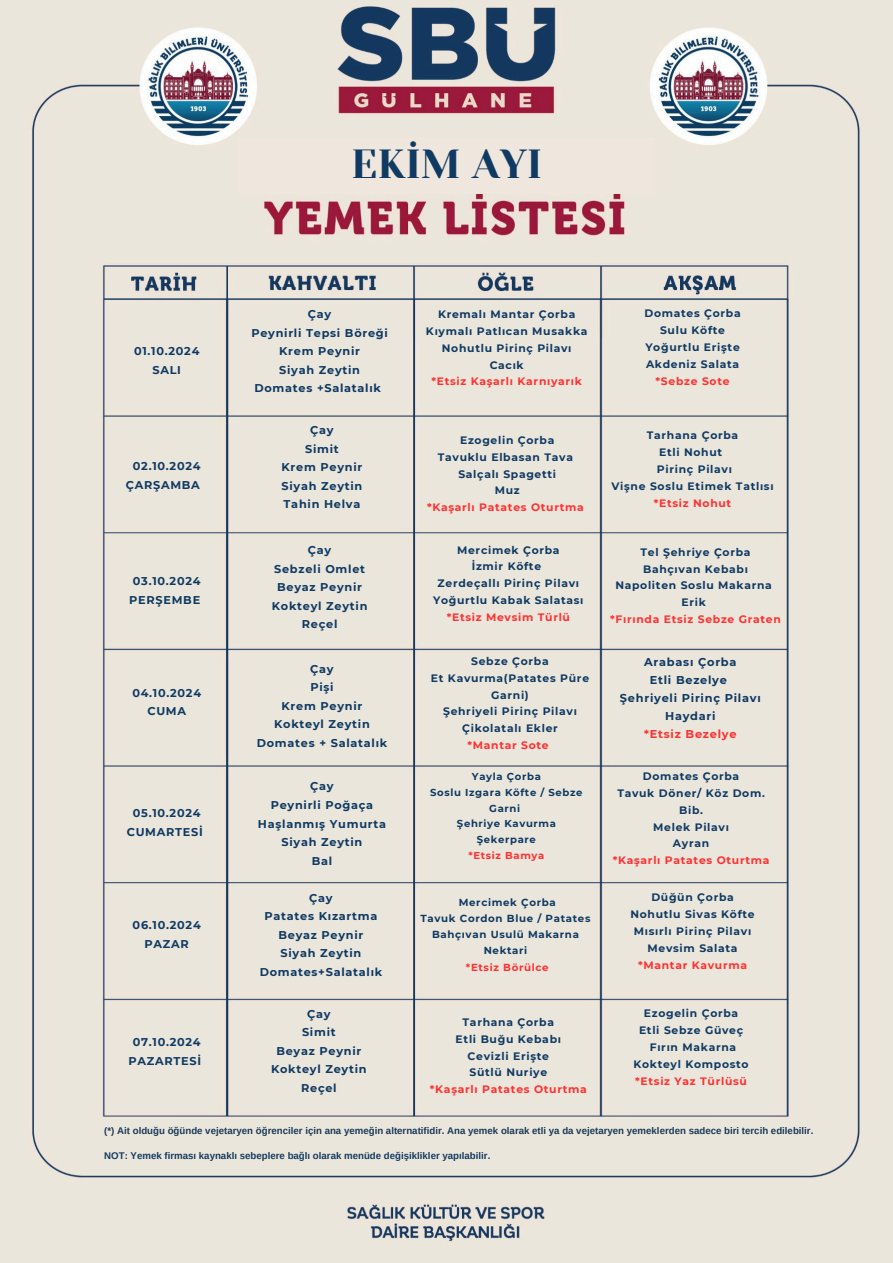
<style>
.page{position:relative;width:893px;height:1263px;background:#fff}
.page>*{position:absolute;margin:0;border:0;box-sizing:border-box;transform-origin:0 0}
.t1{font:40.5px "Yeseva One";color:#103a62}
.t2{font:700 11.32px/18px "Montserrat";letter-spacing:.065em;color:#103a62;text-align:center}
.t3{font:700 11.25px/18.6px "Montserrat";letter-spacing:.065em;color:#103a62;text-align:center}
.t4{font:700 10.8px/16.9px "Montserrat";letter-spacing:.065em;color:#103a62;text-align:center}
.t5{font:700 10.2px/16.4px "Montserrat";letter-spacing:.065em;color:#103a62;text-align:center}
.t6{font:700 10.05px/15.8px "Montserrat";letter-spacing:.065em;color:#103a62;text-align:center}
.t7{font:700 10.05px "Montserrat";letter-spacing:.065em;color:#ff3131}
.t8{font:700 9.68px "Arimo";color:#1a3a57}
.t9{font:700 9.68px "Arimo";color:#153b60}
.s1{color:#ff3131}
</style>
<div class="page">
<img style="left:0;top:0;width:893px;height:1263px">
<div style="left:238px;top:137px;width:417px;height:57px;background:#efe7dd"></div>
<h3 class="t1" style="left:351px;top:141px;width:192px">EKİM AYI</h3>
<h1 class="t3" style="left:134px;top:342px;width:67px">01.10.2024<br>SALI</h1>
<h3 class="t3" style="left:126px;top:457px;width:76px;text-align:right">02.10.2024<br>ÇARŞAMBA</h3>
<h2 class="t3" style="left:129px;top:572px;width:73px">03.10.2024<br>PERŞEMBE</h2>
<h3 class="t3" style="left:132px;top:683px;width:70px">04.10.2024<br>CUMA</h3>
<h3 class="t3" style="left:127px;top:804px;width:78px">05.10.2024<br>CUMARTESİ</h3>
<h3 class="t3" style="left:133px;top:916px;width:70px">06.10.2024<br>PAZAR</h3>
<h2 class="t3" style="left:128px;top:1033px;width:74px">07.10.2024<br>PAZARTESİ</h2>
<h3 class="t3" style="left:251px;top:305px;width:137px">Çay<br>Peynirli Tepsi Böreği<br>Krem Peynir<br>Siyah Zeytin<br>Domates +Salatalık</h3>
<h2 class="t3" style="left:281px;top:421px;width:82px">Çay<br>Simit<br>Krem Peynir<br>Siyah Zeytin<br>Tahin Helva</h2>
<h3 class="t3" style="left:272px;top:541px;width:97px">Çay<br>Sebzeli Omlet<br>Beyaz Peynir<br>Kokteyl Zeytin<br>Reçel</h3>
<p class="t3" style="left:257px;top:659px;width:132px">Çay<br>Pişi<br>Krem Peynir<br>Kokteyl Zeytin<br>Domates + Salatalık</p>
<p class="t3" style="left:258px;top:777px;width:130px">Çay<br>Peynirli Poğaça<br>Haşlanmış Yumurta<br>Siyah Zeytin<br>Bal</p>
<h3 class="t3" style="left:260px;top:888px;width:124px">Çay<br>Patates Kızartma<br>Beyaz Peynir<br>Siyah Zeytin<br>Domates+Salatalık</h3>
<p class="t3" style="left:271px;top:1004px;width:97px">Çay<br>Simit<br>Beyaz Peynir<br>Kokteyl Zeytin<br>Reçel</p>
<p class="t4" style="left:426px;top:306px;width:163px">Kremalı Mantar Çorba<br>Kıymalı Patlıcan Musakka<br>Nohutlu Pirinç Pilavı<br>Cacık<br><span class="s1">*Etsiz Kaşarlı Karnıyarık</span></p>
<h3 class="t4" style="left:644px;top:305px;width:98px">Domates Çorba<br>Sulu Köfte<br>Yoğurtlu Erişte<br>Akdeniz Salata <span class="s1">*Sebze Sote</span></h3>
<h2 class="t4" style="left:427px;top:431px;width:158px">Ezogelin Çorba<br>Tavuklu Elbasan Tava<br>Salçalı Spagetti<br>Muz<br><span class="s1">*Kaşarlı Patates Oturtma</span></h2>
<h3 class="t4" style="left:611px;top:427px;width:164px">Tarhana Çorba<br>Etli Nohut<br>Pirinç Pilavı<br>Vişne Soslu Etimek Tatlısı <span class="s1">*Etsiz Nohut</span></h3>
<h3 class="t4" style="left:433px;top:541px;width:152px">Mercimek Çorba<br>İzmir Köfte<br>Zerdeçallı Pirinç Pilavı<br>Yoğurtlu Kabak Salatası <span class="s1">*Etsiz Mevsim Türlü</span></h3>
<h3 class="t4" style="left:431px;top:652px;width:160px">Sebze Çorba<br>Et Kavurma(Patates Püre<br>Garni)<br>Şehriyeli Pirinç Pilavı<br>Çikolatalı Ekler<br><span class="s1">*Mantar Sote</span></h3>
<p class="t6" style="left:472px;top:769px;width:70px">Yayla Çorba</p>
<h3 class="t6" style="left:430px;top:784px;width:154px">Soslu Izgara Köfte / Sebze<br>Garni</h3>
<h3 class="t6" style="left:457px;top:816px;width:100px">Şehriye Kavurma</h3>
<h3 class="t6" style="left:477px;top:831px;width:61px">Şekerpare</h3>
<h2 class="t7" style="left:468px;top:849px;width:77px">*Etsiz Bamya</h2>
<h2 class="t5" style="left:420px;top:894px;width:171px">Mercimek Çorba<br>Tavuk Cordon Blue / Patates<br>Bahçıvan Usulü Makarna<br>Nektari<br><span class="s1">*Etsiz Börülce</span></h2>
<p class="t4" style="left:430px;top:1013px;width:158px">Tarhana Çorba<br>Etli Buğu Kebabı<br>Cevizli Erişte<br>Sütlü Nuriye<br><span class="s1">*Kaşarlı Patates Oturtma</span></p>
<h3 class="t4" style="left:610px;top:543px;width:172px">Tel Şehriye Çorba<br>Bahçıvan Kebabı<br>Napoliten Soslu Makarna<br>Erik<br><span class="s1">*Fırında Etsiz Sebze Graten</span></h3>
<p class="t2" style="left:620px;top:653px;width:142px">Arabası Çorba<br>Etli Bezelye<br>Şehriyeli Pirinç Pilavı<br>Haydari<br><span class="s1">*Etsiz Bezelye</span></p>
<h3 class="t4" style="left:613px;top:768px;width:158px">Domates Çorba<br>Tavuk Döner/ Köz Dom.<br>Bib.<br>Melek Pilavı<br>Ayran<br><span class="s1">*Kaşarlı Patates Oturtma</span></h3>
<h3 class="t4" style="left:630px;top:889px;width:126px">Düğün Çorba<br>Nohutlu Sivas Köfte<br>Mısırlı Pirinç Pilavı<br>Mevsim Salata <span class="s1">*Mantar Kavurma</span></h3>
<h3 class="t4" style="left:633px;top:1005px;width:117px">Ezogelin Çorba<br>Etli Sebze Güveç<br>Fırın Makarna<br>Kokteyl Komposto <span class="s1">*Etsiz Yaz Türlüsü</span></h3>
<h3 class="t8" style="left:104px;top:1125px;width:710px">(*) Ait olduğu öğünde vejetaryen öğrenciler için ana yemeğin alternatifidir. Ana yemek olarak etli ya da vejetaryen yemeklerden sadece biri tercih edilebilir.</h3>
<h2 class="t9" style="left:104px;top:1151px;width:387px">NOT: Yemek firması kaynaklı sebeplere bağlı olarak menüde değişiklikler yapılabilir.</h2>
</div>
